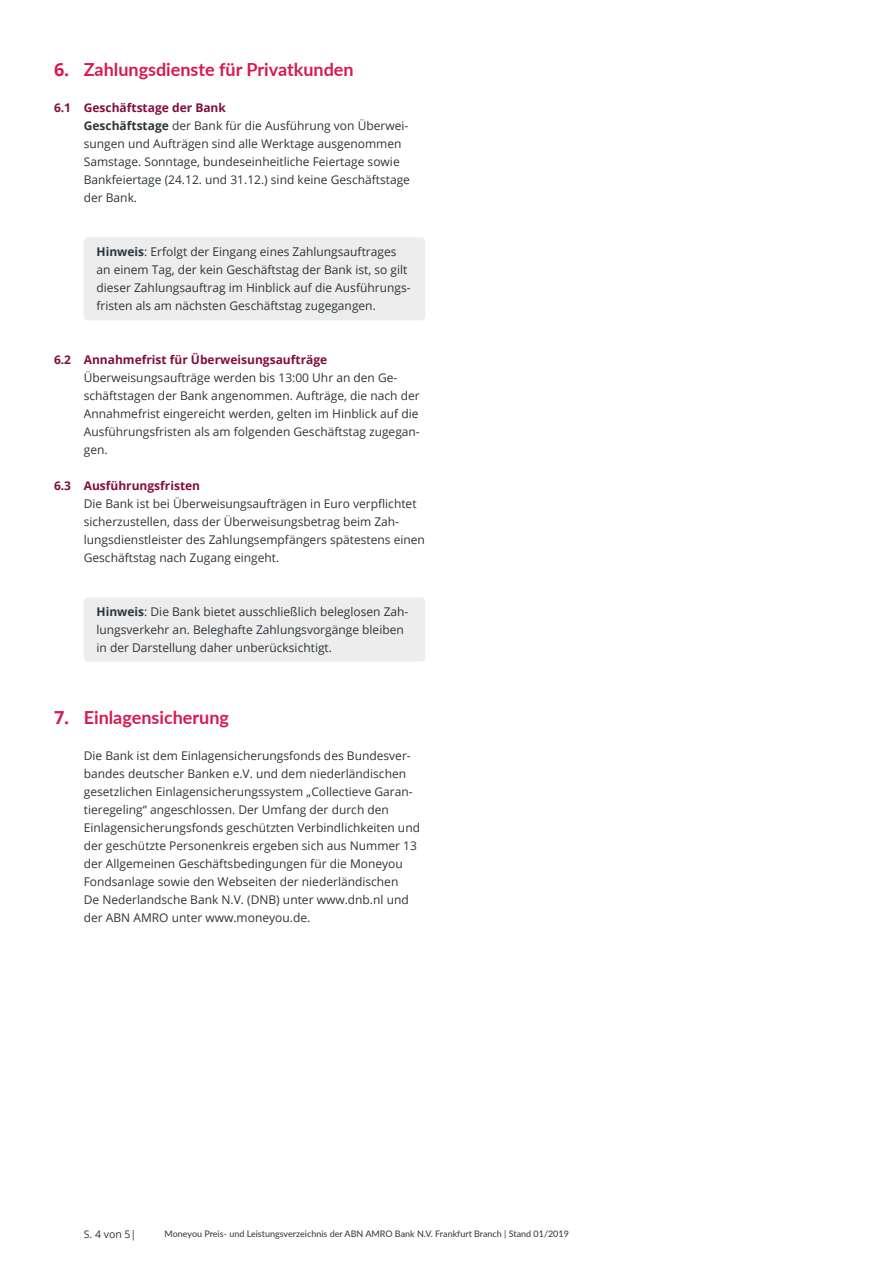
<style>
.page{position:relative;width:893px;height:1263px;background:#fff}
.page>*{position:absolute;margin:0;border:0;box-sizing:border-box;transform-origin:0 0}
.Header_chapter__x{font:700 18px "Lato";color:#d81a51}
.plain_text_in_grey_f{font:12px/18px "Open Sans";color:#2d353a}
.Sub_header__x_x{font:700 12px "Open Sans";color:#820e3d}
.Pagenumber_Left_page{font:10.5px "Open Sans";color:#2d353a}
.foottext_left_page_L{font:9px "Lato";color:#2d353a}
.s1{font-family:"Open Sans"}
.s2{font-weight:700}
</style>
<div class="page">
<div style="left:84px;top:237px;width:341px;height:83px;background:#ededee;border-radius:4px"></div>
<div style="left:84px;top:597px;width:341px;height:65px;background:#ededee;border-radius:4px"></div>
<p class="Header_chapter__x" style="left:54px;top:56px;width:301px"><span class="s1">6.</span> Zahlungsdienste für Privatkunden</p>
<p class="Sub_header__x_x" style="left:54px;top:99px;width:173px">6.1 Geschäftstage der Bank</p>
<p class="plain_text_in_grey_f" style="left:84px;top:117px;width:328px"><span class="s2">Geschäftstage</span> der Bank für die Ausführung von Überwei&shy;sungen und Aufträgen sind alle Werktage ausgenommen Samstage. Sonntage, bundeseinheitliche Feiertage sowie Bankfeiertage (24.12. und 31.12.) sind keine Geschäftstage der Bank.</p>
<p class="plain_text_in_grey_f" style="left:97px;top:243px;width:316px"><span class="s2">Hinweis</span>: Erfolgt der Eingang eines Zahlungsauftrages an einem Tag, der kein Geschäftstag der Bank ist, so gilt dieser Zahlungsauftrag im Hinblick auf die Ausführungs&shy;fristen als am nächsten Geschäftstag zugegangen.</p>
<p class="Sub_header__x_x" style="left:54px;top:351px;width:275px">6.2 Annahmefrist für Überweisungsaufträge</p>
<p class="plain_text_in_grey_f" style="left:84px;top:369px;width:338px">Überweisungsaufträge werden bis 13:00 Uhr an den Ge&shy;schäftstagen der Bank angenommen. Aufträge, die nach der Annahmefrist eingereicht werden, gelten im Hinblick auf die Ausführungsfristen als am folgenden Geschäftstag zugegan&shy;gen.</p>
<p class="Sub_header__x_x" style="left:54px;top:477px;width:148px">6.3 Ausführungsfristen</p>
<p class="plain_text_in_grey_f" style="left:84px;top:495px;width:343px">Die Bank ist bei Überweisungsaufträgen in Euro verpflichtet sicherzustellen, dass der Überweisungsbetrag beim Zah&shy;lungsdienstleister des Zahlungsempfängers spätestens einen Geschäftstag nach Zugang eingeht.</p>
<p class="plain_text_in_grey_f" style="left:97px;top:603px;width:313px"><span class="s2">Hinweis</span>: Die Bank bietet ausschließlich beleglosen Zah&shy;lungsverkehr an. Beleghafte Zahlungsvorgänge bleiben in der Darstellung daher unberücksichtigt.</p>
<p class="Header_chapter__x" style="left:54px;top:704px;width:176px"><span class="s1">7.</span> Einlagensicherung</p>
<p class="plain_text_in_grey_f" style="left:84px;top:747px;width:338px">Die Bank ist dem Einlagensicherungsfonds des Bundesver&shy;bandes deutscher Banken e.V. und dem niederländischen gesetzlichen Einlagensicherungssystem „Collectieve Garan&shy;tieregeling“ angeschlossen. Der Umfang der durch den Einlagensicherungsfonds geschützten Verbindlichkeiten und der geschützte Personenkreis ergeben sich aus Nummer 13 der Allgemeinen Geschäftsbedingungen für die Moneyou Fondsanlage sowie den Webseiten der niederländischen<br>De Nederlandsche Bank N.V. (DNB) unter www.dnb.nl und der ABN AMRO unter www.moneyou.de.</p>
<p class="Pagenumber_Left_page" style="left:84px;top:1226px;width:54px">S. 4 von 5|</p>
<p class="foottext_left_page_L" style="left:165px;top:1227px;width:406px">Moneyou Preis- und Leistungsverzeichnis der ABN AMRO Bank N.V. Frankfurt Branch | Stand 01/2019</p>
</div>
